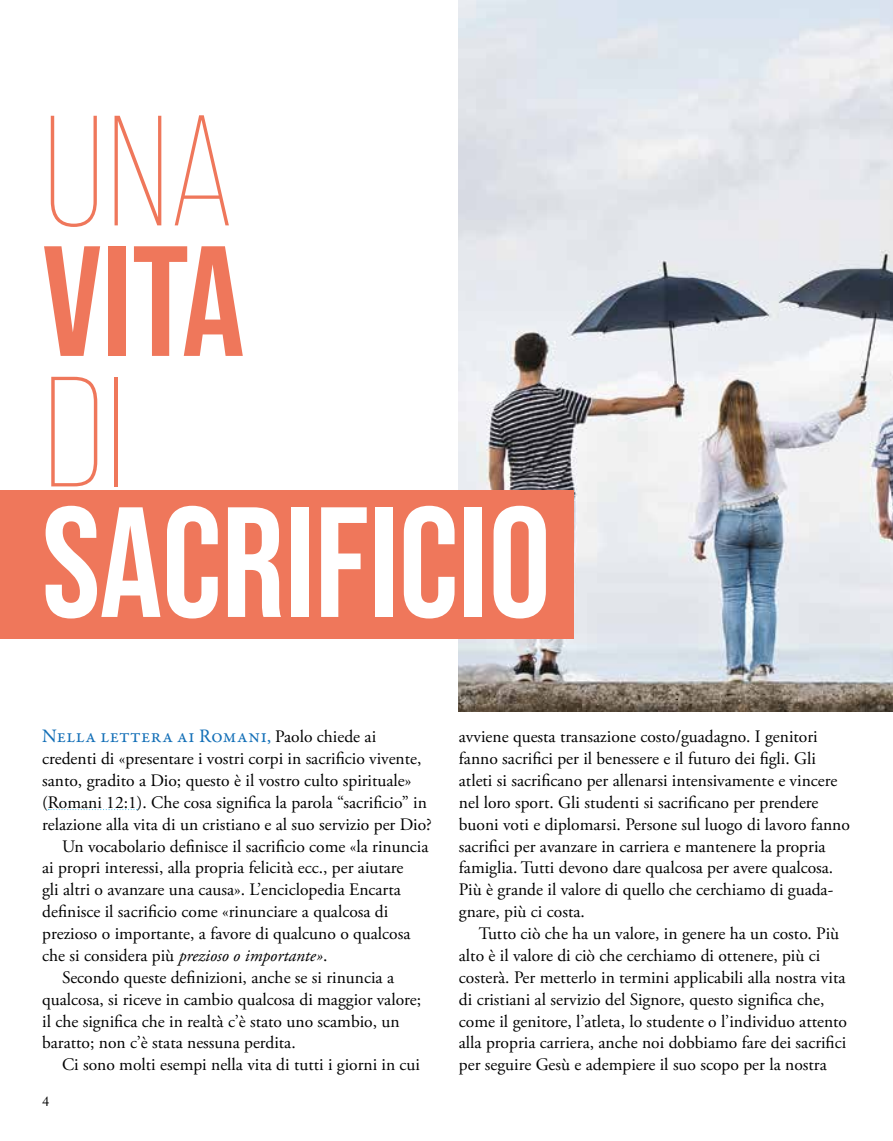
<style>
.page{position:relative;width:893px;height:1141px;background:#fff}
.page>*{position:absolute;margin:0;border:0;box-sizing:border-box;transform-origin:0 0}
.t1{font:700 156.62px "Bebas Neue Pro";color:#fff}
.t2{font:300 156.62px "Bebas Neue Pro";color:#ef775b}
.t3{font:700 156.62px "Bebas Neue Pro";color:#ef775b}
.t4{font:19.25px "Garamond Premr Pro";letter-spacing:.02em;color:#136fb7}
.t5{font:17.5px/21.9px "Adobe Garamond Pro";color:#000}
.t6{font:italic 17.5px "Adobe Garamond Pro";color:#000}
.t7{font:14px "Adobe Caslon Pro";color:#000}
.s1{font-family:"Adobe Garamond Pro";font-size:17.5px;color:#000}
.s2{font-style:normal}
</style>
<div class="page">
<img style="left:458px;top:0;width:435px;height:712px">
<div style="left:0;top:490px;width:573px;height:149px;background:#ef775b"></div>
<svg style="left:48px;top:809px;width:89px;height:1px"></svg>
<h1 class="t2" style="left:42px;top:85px;width:192px">UNA</h1>
<h1 class="t3" style="left:42px;top:212px;width:204px">VITA</h1>
<h1 class="t2" style="left:42px;top:346px;width:86px">DI</h1>
<h1 class="t1" style="left:42px;top:473px;width:510px">SACRIFICIO</h1>
<p class="t4" style="left:42px;top:724px;width:335px">Nella lettera ai Romani, <span class="s1">Paolo chiede ai</span></p>
<p class="t5" style="left:42px;top:748px;width:381px">credenti di «presentare i vostri corpi in sacrificio vivente,</p>
<p class="t5" style="left:42px;top:770px;width:371px">santo, gradito a Dio; questo è il vostro culto spirituale»</p>
<p class="t5" style="left:42px;top:792px;width:386px">(Romani 12:1). Che cosa significa la parola “sacrificio” in</p>
<p class="t5" style="left:42px;top:814px;width:391px">relazione alla vita di un cristiano e al suo servizio per Dio?</p>
<p class="t5" style="left:62px;top:836px;width:368px">Un vocabolario definisce il sacrificio come «la rinuncia</p>
<p class="t5" style="left:42px;top:858px;width:363px">ai propri interessi, alla propria felicità ecc., per aiutare</p>
<p class="t5" style="left:42px;top:879px;width:360px">gli altri o avanzare una causa». L’enciclopedia Encarta</p>
<p class="t5" style="left:42px;top:901px;width:348px">definisce il sacrificio come «rinunciare a qualcosa di</p>
<p class="t5" style="left:42px;top:923px;width:370px">prezioso o importante, a favore di qualcuno o qualcosa</p>
<p class="t6" style="left:42px;top:945px;width:287px"><span class="s2">che si considera più</span> prezioso o importante»<span class="s2">.</span></p>
<p class="t5" style="left:62px;top:967px;width:334px">Secondo queste definizioni, anche se si rinuncia a</p>
<p class="t5" style="left:42px;top:989px;width:380px">qualcosa, si riceve in cambio qualcosa di maggior valore;</p>
<p class="t5" style="left:42px;top:1011px;width:359px">il che significa che in realtà c’è stato uno scambio, un</p>
<p class="t5" style="left:42px;top:1033px;width:255px">baratto; non c’è stata nessuna perdita.</p>
<p class="t5" style="left:62px;top:1054px;width:360px">Ci sono molti esempi nella vita di tutti i giorni in cui</p>
<p class="t7" style="left:42px;top:1093px;width:8px">4</p>
<p class="t5" style="left:459px;top:726px;width:393px">avviene questa transazione costo/guadagno. I genitori fanno sacrifici per il benessere e il futuro dei figli. Gli atleti si sacrificano per allenarsi intensivamente e vincere nel loro sport. Gli studenti si sacrificano per prendere buoni voti e diplomarsi. Persone sul luogo di lavoro fanno sacrifici per avanzare in carriera e mantenere la propria famiglia. Tutti devono dare qualcosa per avere qualcosa.<br>Più è grande il valore di quello che cerchiamo di guada&shy;gnare, più ci costa.</p>
<p class="t5" style="left:459px;top:923px;width:390px;text-indent:20px">Tutto ciò che ha un valore, in genere ha un costo. Più alto è il valore di ciò che cerchiamo di ottenere, più ci costerà. Per metterlo in termini applicabili alla nostra vita di cristiani al servizio del Signore, questo significa che, come il genitore, l’atleta, lo studente o l’individuo attento alla propria carriera, anche noi dobbiamo fare dei sacrifici per seguire Gesù e adempiere il suo scopo per la nostra</p>
</div>
